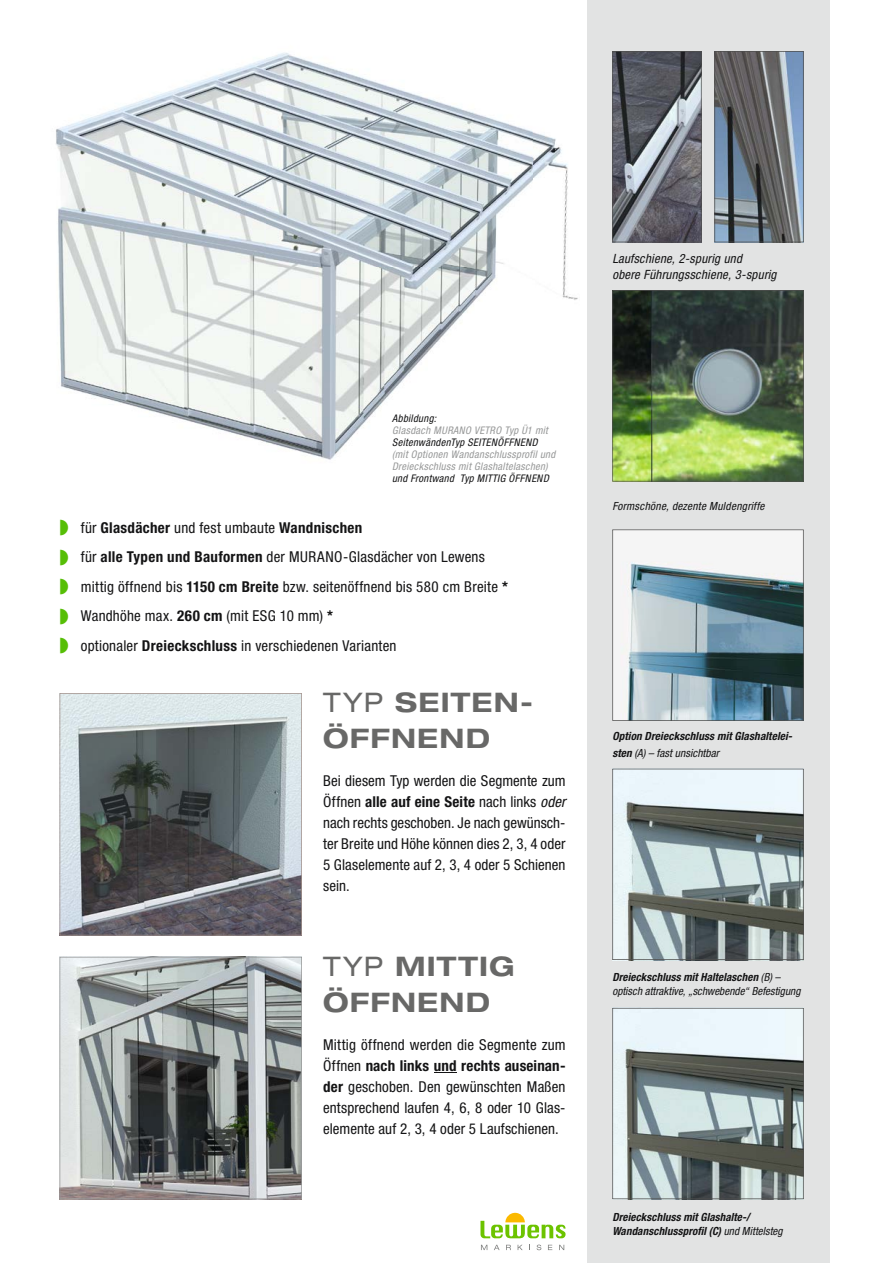
<style>
.page{position:relative;width:893px;height:1263px;background:#fff}
.page>*{position:absolute;margin:0;border:0;box-sizing:border-box;transform-origin:0 0}
.t1{font:700 expanded 27px/36px "Helvetica Neue LT Pro";letter-spacing:.045em;color:#686867}
.t2{font:condensed 15px/21px "Helvetica Neue LT Pro";letter-spacing:.01em;color:#141415;text-align:justify}
.t3{font:italic condensed 12.75px/16.5px "Helvetica Neue LT Pro";letter-spacing:.025em;color:#141415}
.t4{font:italic 700 condensed 11.25px/14.2px "Helvetica Neue LT Pro";letter-spacing:.01em;color:#141415}
.t5{font:italic condensed 11.25px/14.2px "Helvetica Neue LT Pro";letter-spacing:.01em;color:#141415}
.t6{font:italic condensed 10.5px/12px "Helvetica Neue LT Pro";letter-spacing:.035em;color:#989999}
.t7{font:italic condensed 10.5px "Helvetica Neue LT Pro";letter-spacing:.035em;color:#141415}
.s1{color:#56be06}
.s2{font-weight:700}
.s3{font-weight:400}
.s4{font-style:italic}
</style>
<div class="page">
<img style="left:56px;top:52px;width:522px;height:408px">
<div style="left:587px;top:0;width:242px;height:1263px;background:#e2e3e3"></div>
<svg style="left:612px;top:769px;width:192px;height:191px"></svg>
<svg style="left:612px;top:1008px;width:192px;height:191px"></svg>
<svg style="left:612px;top:529px;width:192px;height:192px;background:#95a8b0"></svg>
<img style="left:612px;top:290px;width:192px;height:192px">
<svg style="left:714px;top:51px;width:90px;height:191px;background:#6c747e"></svg>
<svg style="left:612px;top:51px;width:90px;height:191px;background:#6a6d75"></svg>
<svg style="left:60px;top:957px;width:242px;height:242px;background:#8c9190"></svg>
<svg style="left:60px;top:693px;width:242px;height:242px;background:#7a8083"></svg>
<svg style="left:481px;top:1245px;width:6px;height:5px"></svg>
<svg style="left:494px;top:1245px;width:6px;height:5px"></svg>
<svg style="left:506px;top:1245px;width:5px;height:5px"></svg>
<svg style="left:518px;top:1245px;width:5px;height:5px"></svg>
<svg style="left:537px;top:1244px;width:4px;height:6px"></svg>
<svg style="left:548px;top:1245px;width:4px;height:5px"></svg>
<svg style="left:559px;top:1245px;width:5px;height:5px"></svg>
<svg style="left:480px;top:1213px;width:86px;height:25px"></svg>
<svg style="left:434px;top:1072px;width:23px;height:1px"></svg>
<p class="t3" style="left:612px;top:250px;width:166px">Laufschiene, 2-spurig und<br>obere Führungsschiene, 3-spurig</p>
<p class="t7" style="left:392px;top:412px;width:46px">Abbildung:</p>
<p class="t6" style="left:392px;top:425px;width:157px">Glasdach MURANO VETRO Typ Ü1 mit</p>
<p class="t7" style="left:392px;top:436px;width:147px">SeitenwändenTyp SEITENÖFFNEND</p>
<p class="t6" style="left:392px;top:449px;width:165px">(mit Optionen Wandanschlussprofil und<br>Dreieckschluss mit Glashaltelaschen)</p>
<p class="t7" style="left:392px;top:473px;width:158px">und Frontwand Typ MITTIG ÖFFNEND</p>
<p class="t2" style="left:60px;top:513px;width:450px;line-height:29.5px;text-align:left"><span class="s1">◗</span> für <span class="s2">Glasdächer</span> und fest umbaute <span class="s2">Wandnischen<br></span><span class="s1">◗</span> für <span class="s2">alle Typen und Bauformen</span> der MURANO-Glasdächer von Lewens<br><span class="s1">◗</span> mittig öffnend bis <span class="s2">1150 cm Breite</span> bzw. seitenöffnend bis 580 cm Breite <span class="s2">* </span><span class="s1">◗</span> Wandhöhe max. <span class="s2">260 cm</span> (mit ESG 10 mm) <span class="s2">*<br></span><span class="s1">◗</span> optionaler <span class="s2">Dreieckschluss</span> in verschiedenen Varianten</p>
<h1 class="t1" style="left:323px;top:684px;width:211px"><span class="s3">TYP</span> SEITEN-<br>ÖFFNEND</h1>
<p class="t2" style="left:323px;top:770px;width:244px">Bei diesem Typ werden die Segmente zum Öffnen <span class="s2">alle auf eine Seite</span> nach links <span class="s4">oder </span>nach rechts geschoben. Je nach gewünsch&shy;ter Breite und Höhe können dies 2, 3, 4 oder 5 Glaselemente auf 2, 3, 4 oder 5 Schienen sein.</p>
<h1 class="t1" style="left:323px;top:948px;width:193px"><span class="s3">TYP</span> MITTIG<br>ÖFFNEND</h1>
<p class="t2" style="left:323px;top:1034px;width:244px">Mittig öffnend werden die Segmente zum Öffnen <span class="s2">nach links und rechts auseinan&shy;der</span> geschoben. Den gewünschten Maßen entsprechend laufen 4, 6, 8 oder 10 Glas&shy;elemente auf 2, 3, 4 oder 5 Laufschienen.</p>
<p class="t5" style="left:612px;top:499px;width:154px">Formschöne, dezente Muldengriffe</p>
<p class="t4" style="left:612px;top:728px;width:182px;line-height:16.5px">Option Dreieckschluss mit Glashaltelei&shy;sten <span class="s3">(A) – fast unsichtbar</span></p>
<p class="t5" style="left:612px;top:970px;width:190px"><span class="s2">Dreieckschluss mit Haltelaschen</span> (B) – optisch attraktive, „schwebende“ Befestigung</p>
<p class="t4" style="left:612px;top:1210px;width:172px">Dreieckschluss mit Glashalte-/<br>Wandanschlussprofil (C) <span class="s3">und Mittelsteg</span></p>
</div>
